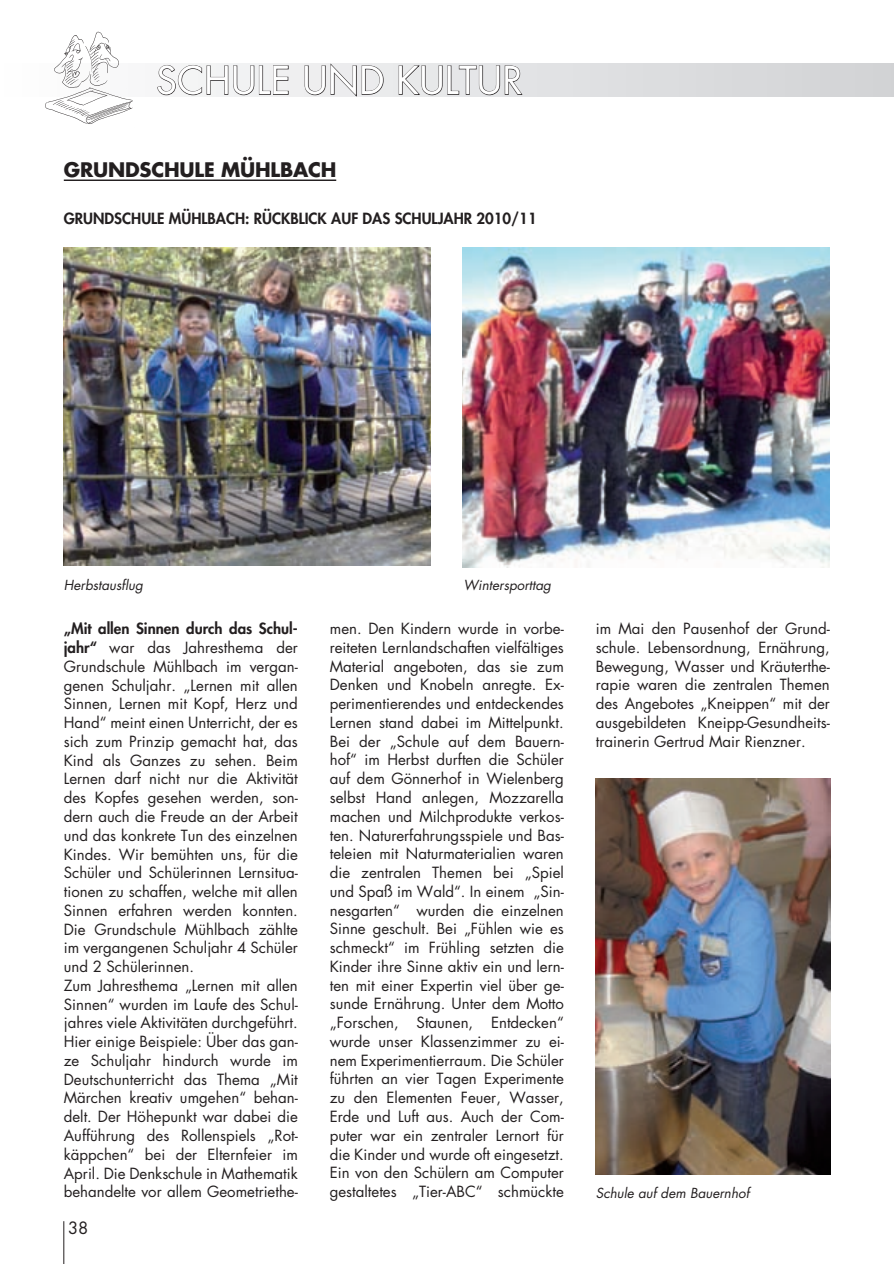
<style>
.page{position:relative;width:894px;height:1264px;background:#fff}
.page>*{position:absolute;margin:0;border:0;box-sizing:border-box;transform-origin:0 0}
.t1{font:37.5px "Futura";color:#fff}
.t2{font:700 19.5px "Futura";letter-spacing:-.01em;color:#231f20}
.t3{font:16.5px "Futura";color:#231f20}
.t4{font:15px/18.8px "Futura";color:#231f20;text-align:justify}
.t5{font:800 15px "Futura";color:#231f20}
.t6{font:italic 13.5px "Futura";color:#231f20}
.s1{font-weight:800}
</style>
<div class="page">
<svg style="left:164px;top:64px;width:729px;height:32px;background:#dbdcde"></svg>
<svg style="left:157px;top:65px;width:132px;height:30px"></svg>
<svg style="left:304px;top:63px;width:79px;height:34px;background:#c9c8ca"></svg>
<svg style="left:398px;top:65px;width:124px;height:30px;background:#bfbfc0"></svg>
<hr style="left:64px;top:1220px;width:1px;height:43px;background:#231f20">
<img style="left:45px;top:31px;width:88px;height:93px">
<hr style="left:64px;top:179px;width:272px;height:2px;background:#231f20">
<img style="left:64px;top:248px;width:366px;height:317px">
<img style="left:462px;top:248px;width:367px;height:319px">
<img style="left:595px;top:778px;width:235px;height:395px">
<h1 class="t1" style="left:156px;top:55px;width:368px">SCHULE UND KULTUR</h1>
<h2 class="t2" style="left:64px;top:156px;width:274px">GRUNDSCHULE MÜHLBACH</h2>
<p class="t5" style="left:64px;top:208px;width:474px">GRUNDSCHULE MÜHLBACH: RÜCKBLICK AUF DAS SCHULJAHR 2010/11</p>
<p class="t6" style="left:64px;top:576px;width:81px">Herbstausflug</p>
<p class="t6" style="left:463px;top:576px;width:89px">Wintersporttag</p>
<p class="t4" style="left:64px;top:619px;width:235px;text-align:left"><span class="s1">„Mit allen Sinnen durch das Schul&shy;jahr“</span> war das Jahresthema der Grundschule Mühlbach im vergan&shy;genen Schuljahr. „Lernen mit allen Sinnen, Lernen mit Kopf, Herz und Hand“ meint einen Unterricht, der es sich zum Prinzip gemacht hat, das Kind als Ganzes zu sehen. Beim Lernen darf nicht nur die Aktivität des Kopfes gesehen werden, son&shy;dern auch die Freude an der Arbeit und das konkrete Tun des einzelnen Kindes. Wir bemühten uns, für die Schüler und Schülerinnen Lernsitua&shy;tionen zu schaffen, welche mit allen Sinnen erfahren werden konnten.<br>Die Grundschule Mühlbach zählte im vergangenen Schuljahr 4 Schüler und 2 Schülerinnen.<br>Zum Jahresthema „Lernen mit allen Sinnen“ wurden im Laufe des Schul&shy;jahres viele Aktivitäten durchgeführt.<br>Hier einige Beispiele: Über das gan&shy;ze Schuljahr hindurch wurde im Deutschunterricht das Thema „Mit Märchen kreativ umgehen“ behan&shy;delt. Der Höhepunkt war dabei die Aufführung des Rollenspiels „Rot&shy;käppchen“ bei der Elternfeier im April. Die Denkschule in Mathematik behandelte vor allem Geometriethe-</p>
<p class="t4" style="left:330px;top:619px;width:235px">men. Den Kindern wurde in vorbe&shy;reiteten Lernlandschaften vielfältiges Material angeboten, das sie zum Denken und Knobeln anregte. Ex&shy;perimentierendes und entdeckendes Lernen stand dabei im Mittelpunkt.<br>Bei der „Schule auf dem Bauern&shy;hof“ im Herbst durften die Schüler auf dem Gönnerhof in Wielenberg selbst Hand anlegen, Mozzarella machen und Milchprodukte verkos&shy;ten. Naturerfahrungsspiele und Bas&shy;teleien mit Naturmaterialien waren die zentralen Themen bei „Spiel und Spaß im Wald“. In einem „Sin&shy;nesgarten“ wurden die einzelnen Sinne geschult. Bei „Fühlen wie es schmeckt“ im Frühling setzten die Kinder ihre Sinne aktiv ein und lern&shy;ten mit einer Expertin viel über ge&shy;sunde Ernährung. Unter dem Motto „Forschen, Staunen, Entdecken“ wurde unser Klassenzimmer zu ei&shy;nem Experimentierraum. Die Schüler führten an vier Tagen Experimente zu den Elementen Feuer, Wasser, Erde und Luft aus. Auch der Com&shy;puter war ein zentraler Lernort für die Kinder und wurde oft eingesetzt.<br>Ein von den Schülern am Computer gestaltetes „Tier-ABC“ schmückte</p>
<p class="t4" style="left:595px;top:619px;width:235px">im Mai den Pausenhof der Grund&shy;schule. Lebensordnung, Ernährung, Bewegung, Wasser und Kräuterthe&shy;rapie waren die zentralen Themen des Angebotes „Kneippen“ mit der ausgebildeten Kneipp-Gesundheits&shy;trainerin Gertrud Mair Rienzner.</p>
<p class="t6" style="left:595px;top:1183px;width:155px">Schule auf dem Bauernhof</p>
<p class="t3" style="left:68px;top:1216px;width:22px">38</p>
</div>
